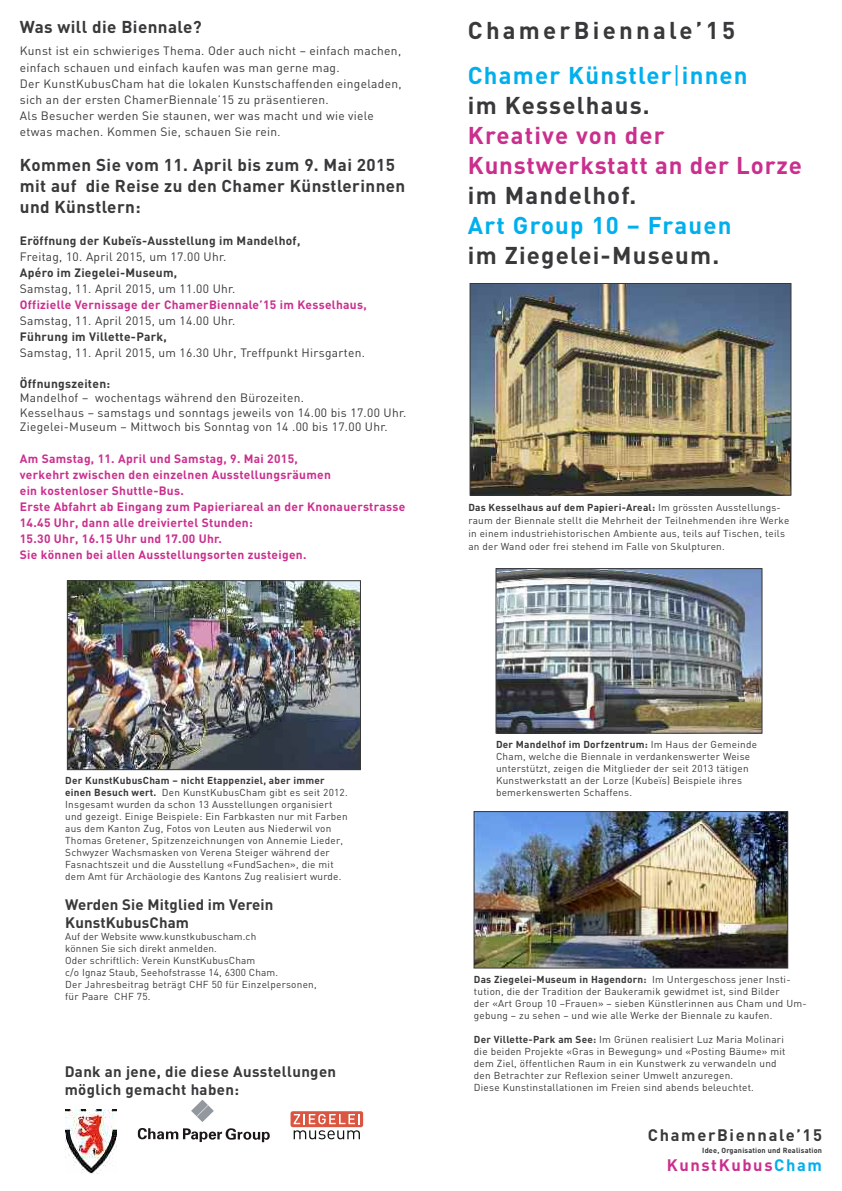
<style>
.page{position:relative;width:842px;height:1191px;background:#fff}
.page>*{position:absolute;margin:0;border:0;box-sizing:border-box;transform-origin:0 0}
.t1{font:700 24px/45px "DIN";letter-spacing:.05em;color:#00afed}
.t2{font:700 24px "DIN";letter-spacing:.05em;color:#39383a}
.t3{font:700 24px/30px "DIN";letter-spacing:.035em;color:#ca2f8d}
.t4{font:700 17px/21px "DIN";letter-spacing:.025em;color:#39383a}
.t5{font:700 16.5px "DIN";letter-spacing:.1em;color:#39383a}
.t6{font:700 16.5px "DIN";letter-spacing:.1em;color:#ca2f8d}
.t7{font:700 15px/18px "DIN";letter-spacing:.025em;color:#39383a}
.t8{font:12px/16px "DIN";letter-spacing:.025em;color:#39383a}
.t9{font:700 12px/16px "DIN";letter-spacing:.025em;color:#ca2f8d}
.t10{font:700 12px "DIN";letter-spacing:.025em;color:#39383a}
.t11{font:10px/12px "DIN";letter-spacing:.025em;color:#39383a}
.t12{font:700 7.3px "DIN";letter-spacing:.025em;color:#39383a}
.s1{font-size:11px}
.s2{color:#39383a}
.s3{font-weight:400}
.s4{font-weight:700}
.s5{color:#00afed}
</style>
<div class="page">
<img style="left:472px;top:285px;width:317px;height:208px">
<div style="left:470px;top:283px;width:321px;height:212px;border:1px solid #39383a"></div>
<img style="left:476px;top:813px;width:310px;height:153px">
<div style="left:474px;top:811px;width:314px;height:157px;border:1px solid #39383a"></div>
<img style="left:69px;top:582px;width:290px;height:186px">
<div style="left:67px;top:580px;width:294px;height:190px;border:1px solid #39383a"></div>
<img style="left:498px;top:570px;width:262px;height:161px">
<div style="left:496px;top:568px;width:266px;height:165px;border:1px solid #39383a"></div>
<img style="left:65px;top:1109px;width:52px;height:64px">
<svg style="left:138px;top:1128px;width:132px;height:14px"></svg>
<svg style="left:191px;top:1100px;width:23px;height:22px"></svg>
<svg style="left:294px;top:1130px;width:66px;height:9px"></svg>
<div style="left:291px;top:1111px;width:72px;height:16px;background:#dc5540;border-radius:2px"></div>
<svg style="left:294px;top:1114px;width:66px;height:10px"></svg>
<h2 class="t4" style="left:20px;top:17px;width:183px">Was will die Biennale?</h2>
<p class="t8" style="left:20px;top:43px;width:383px">Kunst ist ein schwieriges Thema. Oder auch nicht – einfach machen, einfach schauen und einfach kaufen was man gerne mag.<br>Der KunstKubusCham hat die lokalen Kunstschaffenden eingeladen, sich an der ersten ChamerBiennale’15 zu präsentieren.<br>Als Besucher werden Sie staunen, wer was macht und wie viele etwas machen. Kommen Sie, schauen Sie rein<span class="s1">.</span></p>
<h2 class="t4" style="left:20px;top:154px;width:387px">Kommen Sie vom 11. April bis zum 9. Mai 2015 mit auf die Reise zu den Chamer Künstlerinnen und Künstlern:</h2>
<p class="t10" style="left:20px;top:234px;width:282px">Eröffnung der Kubeïs-Ausstellung im Mandelhof,</p>
<p class="t8" style="left:20px;top:249px;width:208px">Freitag, 10. April 2015, um 17.00 Uhr.</p>
<p class="t10" style="left:20px;top:266px;width:159px">Apéro im Ziegelei-Museum,</p>
<p class="t8" style="left:20px;top:281px;width:217px">Samstag, 11. April 2015, um 11.00 Uhr.</p>
<p class="t9" style="left:20px;top:297px;width:348px">Offizielle Vernissage der ChamerBiennale’15 im Kesselhaus,</p>
<p class="t8" style="left:20px;top:313px;width:217px">Samstag, 11. April 2015, um 14.00 Uhr.</p>
<p class="t10" style="left:20px;top:330px;width:149px">Führung im Villette-Park,</p>
<p class="t8" style="left:20px;top:345px;width:347px">Samstag, 11. April 2015, um 16.30 Uhr, Treffpunkt Hirsgarten.</p>
<p class="t10" style="left:20px;top:376px;width:92px">Öffnungszeiten:</p>
<p class="t8" style="left:20px;top:391px;width:388px;line-height:14.4px">Mandelhof – wochentags während den Bürozeiten.<br>Kesselhaus – samstags und sonntags jeweils von 14.00 bis 17.00 Uhr.<br>Ziegelei-Museum – Mittwoch bis Sonntag von 14 .00 bis 17.00 Uhr.</p>
<p class="t9" style="left:20px;top:451px;width:387px">Am Samstag, 11. April und Samstag, 9. Mai 2015,<br>verkehrt zwischen den einzelnen Ausstellungsräumen<br>ein kostenloser Shuttle-Bus.<br>Erste Abfahrt ab Eingang zum Papieriareal an der Knonauerstrasse 14.45 Uhr, dann alle dreiviertel Stunden:<br>15.30 Uhr, 16.15 Uhr und 17.00 Uhr.<br>Sie können bei allen Ausstellungsorten zusteigen.</p>
<h1 class="t1" style="left:468px;top:8px;width:281px"><span class="s2">ChamerBiennale’15<br></span>Chamer Künstler<span class="s3">|</span>innen</h1>
<h1 class="t2" style="left:468px;top:92px;width:183px">im Kesselhaus.</h1>
<h1 class="t3" style="left:468px;top:121px;width:336px">Kreative von der<br>Kunstwerkstatt an der Lorze</h1>
<h1 class="t2" style="left:468px;top:182px;width:170px">im Mandelhof.</h1>
<h1 class="t1" style="left:468px;top:203px;width:265px">Art Group 10 – Frauen</h1>
<h1 class="t2" style="left:468px;top:242px;width:253px">im Ziegelei-Museum.</h1>
<p class="t11" style="left:468px;top:501px;width:322px;line-height:13px"><span class="s4">Das Kesselhaus auf dem Papieri-Areal:</span> Im grössten Ausstellungs&shy;raum der Biennale stellt die Mehrheit der Teilnehmenden ihre Werke in einem industriehistorischen Ambiente aus, teils auf Tischen, teils an der Wand oder frei stehend im Falle von Skulpturen.</p>
<p class="t11" style="left:65px;top:774px;width:284px"><span class="s4">Der KunstKubusCham – nicht Etappenziel, aber immer einen Besuch wert.</span> Den KunstKubusCham gibt es seit 2012.<br>Insgesamt wurden da schon 13 Ausstellungen organisiert und gezeigt. Einige Beispiele: Ein Farbkasten nur mit Farben aus dem Kanton Zug, Fotos von Leuten aus Niederwil von Thomas Gretener, Spitzenzeichnungen von Annemie Lieder, Schwyzer Wachsmasken von Verena Steiger während der Fasnachtszeit und die Ausstellung «FundSachen», die mit dem Amt für Archäologie des Kantons Zug realisiert wurde.</p>
<h3 class="t7" style="left:65px;top:895px;width:210px">Werden Sie Mitglied im Verein<br>KunstKubusCham</h3>
<p class="t11" style="left:65px;top:930px;width:253px">Auf der Website www.kunstkubuscham.ch<br>können Sie sich direkt anmelden.<br>Oder schriftlich: Verein KunstKubusCham<br>c/o Ignaz Staub, Seehofstrasse 14, 6300 Cham.<br>Der Jahresbeitrag beträgt CHF 50 für Einzelpersonen, für Paare CHF 75.</p>
<h3 class="t7" style="left:65px;top:1062px;width:273px">Dank an jene, die diese Ausstellungen möglich gemacht haben:</h3>
<p class="t11" style="left:496px;top:739px;width:263px"><span class="s4">Der Mandelhof im Dorfzentrum:</span> Im Haus der Gemeinde Cham, welche die Biennale in verdankenswerter Weise unterstützt, zeigen die Mitglieder der seit 2013 tätigen Kunstwerkstatt an der Lorze (Kubeïs) Beispiele ihres bemerkenswerten Schaffens.</p>
<p class="t11" style="left:474px;top:974px;width:334px"><span class="s4">Das Ziegelei-Museum in Hagendorn:</span> Im Untergeschoss jener Insti&shy;tution, die der Tradition der Baukeramik gewidmet ist, sind Bilder<br>der «Art Group 10 –Frauen» – sieben Künstlerinnen aus Cham und Um&shy;gebung – zu sehen – und wie alle Werke der Biennale zu kaufen.</p>
<p class="t11" style="left:474px;top:1034px;width:313px"><span class="s4">Der Villette-Park am See:</span> Im Grünen realisiert Luz Maria Molinari die beiden Projekte «Gras in Bewegung» und «Posting Bäume» mit dem Ziel, öffentlichen Raum in ein Kunstwerk zu verwandeln und den Betrachter zur Reflexion seiner Umwelt anzuregen.<br>Diese Kunstinstallationen im Freien sind abends beleuchtet.</p>
<h3 class="t5" style="left:648px;top:1126px;width:176px">ChamerBiennale’15</h3>
<p class="t12" style="left:702px;top:1146px;width:121px">Idee, Organisation und Realisation</p>
<h3 class="t6" style="left:667px;top:1155px;width:157px">KunstKubus<span class="s5">Cham</span></h3>
</div>
